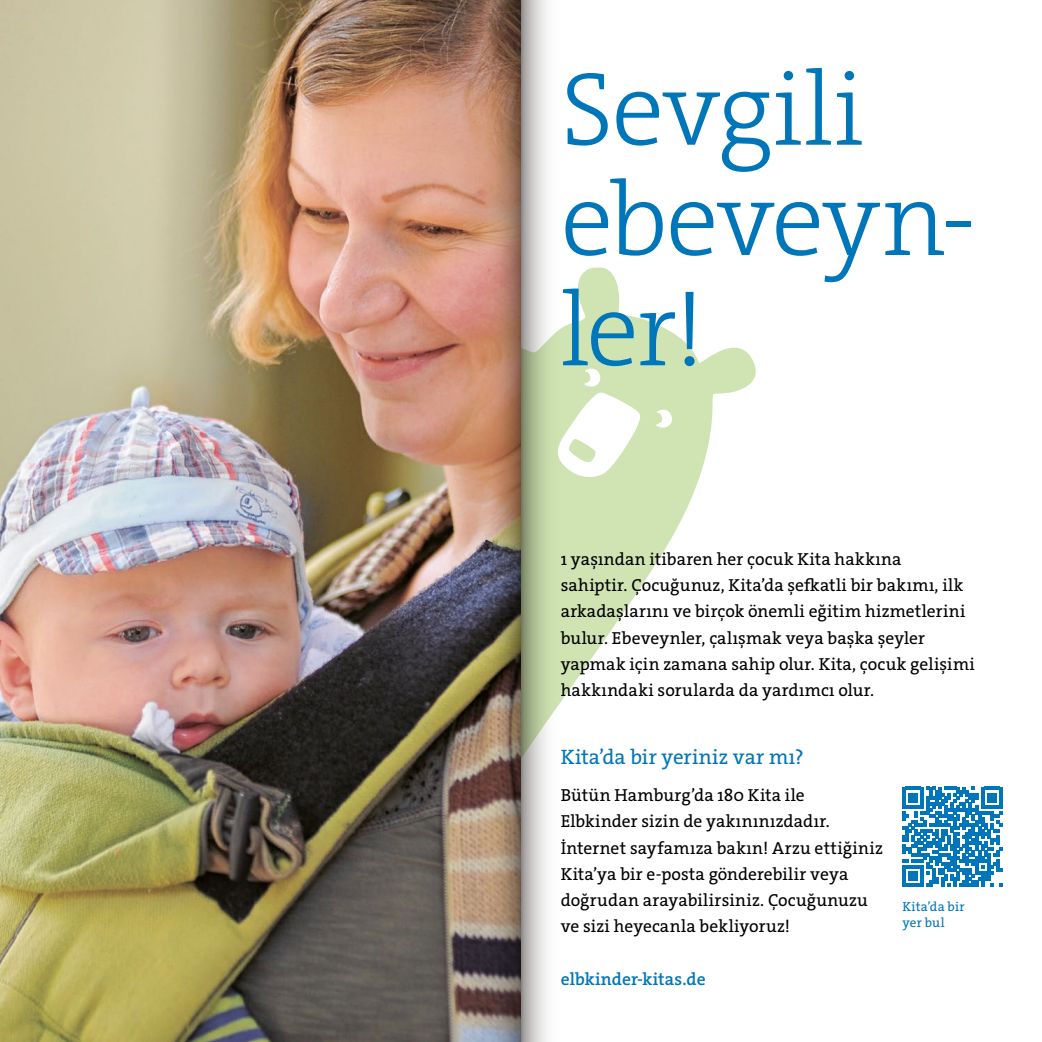
<style>
.page{position:relative;width:1042px;height:1042px;background:#fff}
.page>*{position:absolute;margin:0;border:0;box-sizing:border-box;transform-origin:0 0}
.t1{font:300 105px/110.2px "The Serif E2 s";letter-spacing:-.02em;color:#0076ba}
.t2{font:21px "The Serif E2 s";letter-spacing:.005em;color:#0076ba}
.t3{font:17.5px/26.2px "The Serif E2 s";letter-spacing:.01em;color:#000}
.t4{font:600 17.5px "The Serif E2 s";color:#0076ba}
.t5{font:13.12px/15.8px "The Serif E2 s";letter-spacing:.015em;color:#0076ba}
</style>
<div class="page">
<svg style="left:561px;top:268px;width:195px;height:433px"></svg>
<svg style="left:569px;top:438px;width:27px;height:25px"></svg>
<img style="left:0;top:0;width:481px;height:1042px">
<svg style="left:902px;top:787px;width:100px;height:100px"></svg>
<svg style="left:481px;top:0;width:80px;height:1042px;background:#a69786"></svg>
<h1 class="t1" style="left:561px;top:55px;width:416px">Sevgili ebeveyn&shy;ler!</h1>
<p class="t3" style="left:561px;top:546px;width:416px">1 yaşından itibaren her çocuk Kita hakkına<br>sahiptir. Çocuğunuz, Kita’da şefkatli bir bakımı, ilk arkadaşlarını ve birçok önemli eğitim hizmetlerini bulur. Ebeveynler, çalışmak veya başka şeyler yapmak için zamana sahip olur. Kita, çocuk gelişimi hakkındaki sorularda da yardımcı olur.</p>
<p class="t2" style="left:561px;top:744px;width:245px">Kita’da bir yeriniz var mı?</p>
<p class="t3" style="left:561px;top:782px;width:324px">Bütün Hamburg’da 180 Kita ile Elbkinder sizin de yakınınızdadır.<br>İnternet sayfamıza bakın! Arzu ettiğiniz Kita’ya bir e-posta gönderebilir veya doğrudan arayabilirsiniz. Çocuğunuzu ve sizi heyecanla bekliyoruz!</p>
<p class="t4" style="left:561px;top:968px;width:146px">elbkinder-kitas.de</p>
<p class="t5" style="left:902px;top:899px;width:64px">Kita’da bir yer bul</p>
</div>
